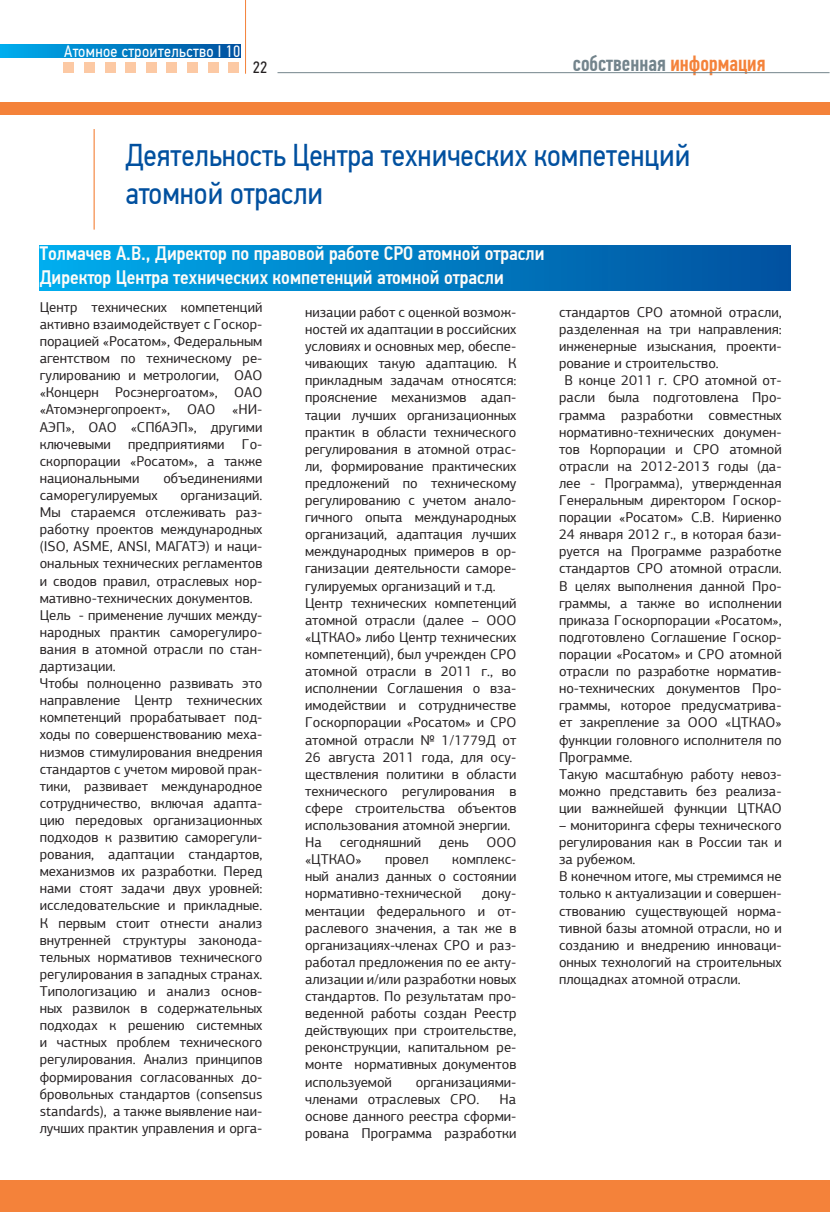
<style>
.page{position:relative;width:830px;height:1212px;background:#fff}
.page>*{position:absolute;margin:0;border:0;box-sizing:border-box;transform-origin:0 0}
.t1{font:31.5px/37.8px "PF Din Text Cond Pro";color:#01509f}
.t2{font:500 22.5px "PF Din Text Comp Pro";color:#73848c}
.t3{font:500 19.5px/23.4px "PF Din Text Cond Pro";color:#fefcf9}
.t4{font:16.5px "PF Din Text Cond Pro";letter-spacing:.02em;color:#fff}
.t5{font:16.5px "PF Din Text Cond Pro";color:#231f20}
.t6{font:14.25px/17.1px "PF Agora Sans Pro";color:#231f20;text-align:justify}
.s1{color:#f4823a}
</style>
<div class="page">
<div style="left:63px;top:62px;width:11px;height:11px;background:#fcc9a4"></div>
<div style="left:84px;top:62px;width:11px;height:11px;background:#fcc9a4"></div>
<div style="left:105px;top:62px;width:10px;height:11px;background:#fcc9a4"></div>
<div style="left:125px;top:62px;width:11px;height:11px;background:#fcc9a4"></div>
<div style="left:146px;top:62px;width:10px;height:11px;background:#fcc9a4"></div>
<div style="left:166px;top:62px;width:11px;height:11px;background:#fcc9a4"></div>
<div style="left:187px;top:62px;width:11px;height:11px;background:#fcc9a4"></div>
<div style="left:208px;top:62px;width:10px;height:11px;background:#fcc9a4"></div>
<div style="left:228px;top:62px;width:11px;height:11px;background:#fcc9a4"></div>
<hr style="left:245px;top:0;width:1px;height:74px;background:#f4823a">
<hr style="left:277px;top:72px;width:552px;height:1px;background:#73848c">
<svg style="left:0;top:45px;width:240px;height:12px;background:#007ec5"></svg>
<div style="left:40px;top:246px;width:749px;height:44px;background:linear-gradient(to right,#00adec,#01509d)"></div>
<div style="left:0;top:102px;width:829px;height:13px;background:#f4823a"></div>
<hr style="left:93px;top:129px;width:2px;height:101px;background:#f4823a">
<div style="left:0;top:1180px;width:829px;height:32px;background:#f4823a"></div>
<p class="t4" style="left:64px;top:42px;width:177px">Атомное строительство I 10</p>
<p class="t5" style="left:253px;top:58px;width:16px">22</p>
<h2 class="t2" style="left:572px;top:50px;width:194px">собственная <span class="s1">информация</span></h2>
<h1 class="t1" style="left:125px;top:136px;width:566px">Деятельность Центра технических компетенций атомной отрасли</h1>
<h3 class="t3" style="left:40px;top:242px;width:506px">Толмачев А.В., Директор по правовой работе СРО атомной отрасли<br>Директор Центра технических компетенций атомной отрасли</h3>
<p class="t6" style="left:40px;top:298px;width:224px">Центр технических компетенций активно взаимодействует с Госкор&shy;порацией «Росатом», Федеральным агентством по техническому ре&shy;гулированию и метрологии, ОАО «Концерн Росэнергоатом», ОАО «Атомэнергопроект», ОАО «НИ-АЭП», ОАО «СПбАЭП», другими ключевыми предприятиями Го&shy;скорпорации «Росатом», а также национальными</p>
<p class="t6" style="left:305px;top:304px;width:213px;text-align:left">низации работ с оценкой возмож&shy;ностей их адаптации в российских условиях и основных мер, обеспе&shy;чивающих такую адаптацию. К прикладным задачам относятся: прояснение механизмов адап&shy;тации лучших организационных практик в области технического регулирования в атомной отрас&shy;ли, формирование практических предложений по техническому регулированию с учетом анало&shy;гичного опыта международных организаций, адаптация лучших международных примеров в ор&shy;ганизации деятельности саморе&shy;гулируемых организаций и т.д.<br>Центр технических компетенций атомной отрасли (далее – ООО «ЦТКАО» либо Центр технических компетенций), был учрежден СРО атомной отрасли в 2011 г., во исполнении Соглашения о вза&shy;имодействии и сотрудничестве<br>Госкорпорации «Росатом» и СРО атомной отрасли № 1/1779Д от<br>26 августа 2011 года, для осу&shy;ществления политики в области технического регулирования в сфере строительства объектов использования атомной энергии.<br>На</p>
<p class="t6" style="left:558px;top:304px;width:224px">стандартов СРО атомной отрасли,</p>
<p class="t6" style="left:558px;top:321px;width:224px">разделенная на три направления:</p>
<p class="t6" style="left:558px;top:338px;width:224px">инженерные изыскания, проекти-</p>
<p class="t6" style="left:558px;top:355px;width:161px">рование и строительство.</p>
<p class="t6" style="left:564px;top:372px;width:218px">В конце 2011 г. СРО атомной от-</p>
<p class="t6" style="left:558px;top:389px;width:224px">расли была подготовлена Про-</p>
<p class="t6" style="left:558px;top:406px;width:224px">грамма разработки совместных</p>
<p class="t6" style="left:558px;top:423px;width:224px">нормативно-технических докумен-</p>
<p class="t6" style="left:558px;top:440px;width:224px">тов Корпорации и СРО атомной</p>
<p class="t6" style="left:558px;top:457px;width:224px">отрасли на 2012-2013 годы (да-</p>
<p class="t6" style="left:558px;top:475px;width:224px">лее - Программа), утвержденная</p>
<p class="t6" style="left:558px;top:492px;width:224px">Генеральным директором Госкор-</p>
<p class="t6" style="left:558px;top:509px;width:224px">порации «Росатом» С.В. Кириенко</p>
<p class="t6" style="left:558px;top:526px;width:224px">24 января 2012 г., в которая бази-</p>
<p class="t6" style="left:558px;top:543px;width:224px">руется на Программе разработке</p>
<p class="t6" style="left:558px;top:560px;width:224px">стандартов СРО атомной отрасли.</p>
<p class="t6" style="left:558px;top:577px;width:224px">В целях выполнения данной Про-</p>
<p class="t6" style="left:558px;top:594px;width:224px">граммы, а также во исполнении</p>
<p class="t6" style="left:558px;top:611px;width:224px">приказа Госкорпорации «Росатом»,</p>
<p class="t6" style="left:558px;top:628px;width:224px">подготовлено Соглашение Госкор-</p>
<p class="t6" style="left:558px;top:646px;width:224px">порации «Росатом» и СРО атомной</p>
<p class="t6" style="left:558px;top:663px;width:224px">отрасли по разработке норматив-</p>
<p class="t6" style="left:558px;top:680px;width:224px">но-технических документов Про-</p>
<p class="t6" style="left:558px;top:697px;width:224px">граммы, которое предусматрива-</p>
<p class="t6" style="left:558px;top:714px;width:224px">ет закрепление за ООО «ЦТКАО»</p>
<p class="t6" style="left:558px;top:731px;width:224px">функции головного исполнителя по</p>
<p class="t6" style="left:558px;top:748px;width:75px">Программе.</p>
<p class="t6" style="left:558px;top:765px;width:224px">Такую масштабную работу невоз-</p>
<p class="t6" style="left:558px;top:782px;width:224px">можно представить без реализа-</p>
<p class="t6" style="left:558px;top:799px;width:224px">ции важнейшей функции ЦТКАО</p>
<p class="t6" style="left:558px;top:817px;width:224px;text-align:left">– мониторинга сферы технического регулирования как в России так и за рубежом.<br>В конечном итоге, мы стремимся не только к актуализации и совершен&shy;ствованию существующей норма&shy;тивной базы атомной отрасли, но и созданию и внедрению инноваци&shy;онных технологий на строительных площадках атомной отрасли.</p>
<p class="t6" style="left:163px;top:469px;width:101px">объединениями</p>
<p class="t6" style="left:40px;top:487px;width:224px;text-align:left;text-indent:141px">организаций.<br>Мы стараемся отслеживать раз&shy;работку проектов международных (ISO, ASME, ANSI, МАГАТЭ) и наци&shy;ональных технических регламентов и сводов правил, отраслевых нор&shy;мативно-технических документов.<br>Цель - применение лучших между&shy;народных практик саморегулиро&shy;вания в атомной отрасли по стан&shy;дартизации.<br>Чтобы полноценно развивать это направление Центр технических компетенций прорабатывает под&shy;ходы по совершенствованию меха&shy;низмов стимулирования внедрения стандартов с учетом мировой прак&shy;тики, развивает международное сотрудничество, включая адапта&shy;цию передовых организационных подходов к развитию саморегули&shy;рования, адаптации стандартов, механизмов их разработки. Перед нами стоят задачи двух уровней: исследовательские и прикладные.<br>К первым стоит отнести анализ внутренней структуры законода&shy;тельных нормативов технического регулирования в западных странах.<br>Типологизацию и анализ основ&shy;ных развилок в содержательных подходах к решению системных и частных проблем технического регулирования. Анализ принципов формирования согласованных до&shy;бровольных стандартов (consensus standards), а также выявление наи&shy;лучших практик управления и орга-</p>
<p class="t6" style="left:40px;top:487px;width:119px">саморегулируемых</p>
<p class="t6" style="left:339px;top:834px;width:83px">сегодняшний</p>
<p class="t6" style="left:439px;top:834px;width:31px">день</p>
<p class="t6" style="left:486px;top:834px;width:31px">ООО</p>
<p class="t6" style="left:305px;top:851px;width:58px">«ЦТКАО»</p>
<p class="t6" style="left:385px;top:851px;width:45px">провел</p>
<p class="t6" style="left:305px;top:851px;width:213px;text-indent:147px">комплекс&shy;ный анализ данных о состоянии нормативно-технической</p>
<p class="t6" style="left:305px;top:885px;width:213px;text-indent:177px">доку&shy;ментации федерального и от&shy;раслевого значения, а так же в организациях-членах СРО и раз&shy;работал предложения по ее акту&shy;ализации и/или разработки новых стандартов. По результатам про&shy;веденной работы создан Реестр действующих при строительстве, реконструкции, капитальном ре&shy;монте нормативных документов используемой</p>
<p class="t6" style="left:305px;top:1073px;width:213px;text-indent:111px">организациями&shy;членами отраслевых СРО.</p>
<p class="t6" style="left:305px;top:1090px;width:213px;text-indent:194px">На основе данного реестра сформи&shy;рована Программа разработки</p>
</div>
